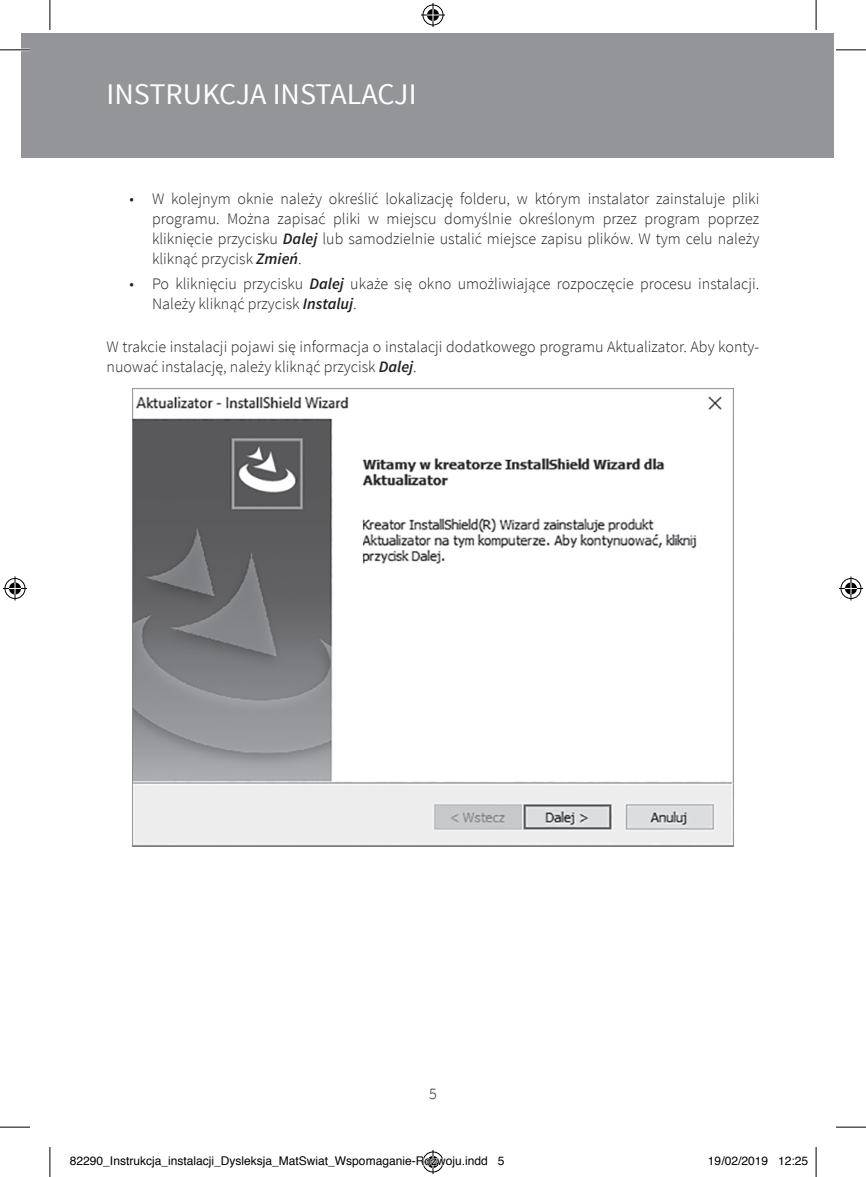
<style>
.page{position:relative;width:866px;height:1177px;background:#fff}
.page>*{position:absolute;margin:0;border:0;box-sizing:border-box;transform-origin:0 0}
.t1{font:30px "Source Sans Pro";color:#fff}
.t2{font:300 16px/20px "Source Sans Pro";color:#231f20}
.t3{font:12px "Helvetica";color:#000}
.s1{font-weight:600;font-style:italic}
</style>
<div class="page">
<div style="left:50px;top:33px;width:782px;height:125px;background:#939598"></div>
<div style="left:21px;top:33px;width:29px;height:125px;background:#939598"></div>
<img style="left:132px;top:388px;width:601px;height:458px">
<hr style="left:0;top:49px;width:30px;height:2px;background:#fff">
<hr style="left:0;top:50px;width:30px;height:1px;background:#000">
<hr style="left:835px;top:50px;width:30px;height:1px;background:#000">
<hr style="left:0;top:1127px;width:30px;height:1px;background:#000">
<hr style="left:835px;top:1127px;width:30px;height:1px;background:#000">
<hr style="left:50px;top:0;width:1px;height:30px;background:#000">
<hr style="left:50px;top:1147px;width:1px;height:30px;background:#000">
<hr style="left:815px;top:0;width:1px;height:30px;background:#000">
<hr style="left:815px;top:1147px;width:1px;height:30px;background:#000">
<svg style="left:421px;top:3px;width:24px;height:24px"></svg>
<svg style="left:3px;top:576px;width:24px;height:24px"></svg>
<svg style="left:839px;top:576px;width:23px;height:24px"></svg>
<svg style="left:421px;top:1150px;width:23px;height:24px"></svg>
<h1 class="t1" style="left:107px;top:76px;width:311px">INSTRUKCJA INSTALACJI</h1>
<p class="t2" style="left:152px;top:188px;width:608px;text-align:justify;text-indent:-23px">• W kolejnym oknie należy określić lokalizację folderu, w którym instalator zainstaluje pliki programu. Można zapisać pliki w miejscu domyślnie określonym przez program poprzez kliknięcie przycisku <span class="s1">Dalej</span> lub samodzielnie ustalić miejsce zapisu plików. W tym celu należy kliknąć przycisk <span class="s1">Zmień</span>.</p>
<p class="t2" style="left:152px;top:274px;width:608px;text-indent:-23px">• Po kliknięciu przycisku <span class="s1">Dalej</span> ukaże się okno umożliwiające rozpoczęcie procesu instalacji.<br>Należy kliknąć przycisk <span class="s1">Instaluj</span>.</p>
<p class="t2" style="left:107px;top:336px;width:653px">W trakcie instalacji pojawi się informacja o instalacji dodatkowego programu Aktualizator. Aby konty&shy;nuować instalację, należy kliknąć przycisk <span class="s1">Dalej</span>.</p>
<p class="t2" style="left:429px;top:1084px;width:9px">5</p>
<p class="t3" style="left:70px;top:1151px;width:436px">82290_Instrukcja_instalacji_Dysleksja_MatSwiat_Wspomaganie-Rozwoju.indd 5</p>
<p class="t3" style="left:707px;top:1151px;width:102px">19/02/2019 12:25</p>
</div>
